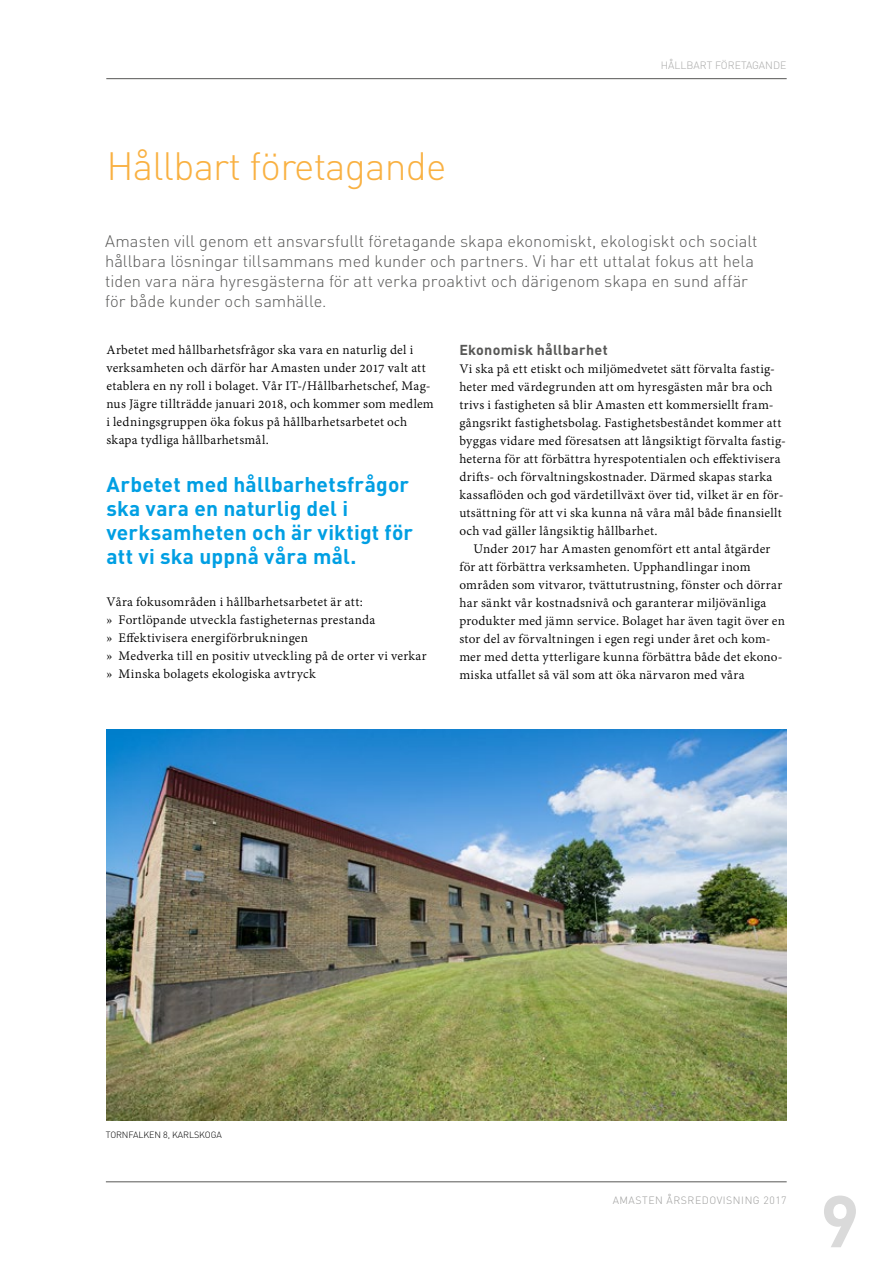
<style>
.page{position:relative;width:893px;height:1263px;background:#fff}
.page>*{position:absolute;margin:0;border:0;box-sizing:border-box;transform-origin:0 0}
.t1{font:700 72px "DIN";color:#dadada}
.t2{font:300 39px "DIN";letter-spacing:-.02em;color:#f9b142}
.t3{font:700 21px/24px "DIN";letter-spacing:.01em;color:#009fe3}
.t4{font:300 16.5px/19.8px "DIN";color:#575756}
.t5{font:14.25px/18px "Adobe Devanagari";letter-spacing:.02em;color:#000}
.t6{font:700 14.25px "DIN";letter-spacing:.02em;color:#575756}
.t7{font:300 10.5px "DIN";letter-spacing:.05em;color:#9d9d9c}
.t8{font:300 10.5px "DIN";color:#a8a8a7}
.t9{font:300 9px "DIN";letter-spacing:-.01em;color:#000}
</style>
<div class="page">
<hr style="left:106px;top:1181px;width:681px;height:1px;background:#575756">
<hr style="left:106px;top:78px;width:681px;height:1px;background:#575756">
<img style="left:106px;top:729px;width:681px;height:391px">
<h2 class="t2" style="left:106px;top:142px;width:342px">Hållbart företagande</h2>
<p class="t8" style="left:661px;top:59px;width:127px">HÅLLBART FÖRETAGANDE</p>
<p class="t4" style="left:105px;top:231px;width:654px">Amasten vill genom ett ansvarsfullt företagande skapa ekonomiskt, ekologiskt och socialt hållbara lösningar tillsammans med kunder och partners. Vi har ett uttalat fokus att hela tiden vara nära hyresgästerna för att verka proaktivt och därigenom skapa en sund affär för både kunder och samhälle.</p>
<p class="t5" style="left:106px;top:342px;width:329px">Arbetet med hållbarhetsfrågor ska vara en naturlig del i verksamheten och därför har Amasten under 2017 valt att etablera en ny roll i bolaget. Vår IT-/Hållbarhetschef, Mag&shy;nus Jägre tillträdde januari 2018, och kommer som medlem i ledningsgruppen öka fokus på hållbarhetsarbetet och skapa tydliga hållbarhetsmål.</p>
<h3 class="t3" style="left:106px;top:471px;width:308px">Arbetet med hållbarhetsfrågor ska vara en naturlig del i verksamheten och är viktigt för att vi ska uppnå våra mål.</h3>
<p class="t5" style="left:106px;top:594px;width:322px">Våra fokusområden i hållbarhetsarbetet är att:<br>» Fortlöpande utveckla fastigheternas prestanda<br>» Effektivisera energiförbrukningen<br>» Medverka till en positiv utveckling på de orter vi verkar » Minska bolagets ekologiska avtryck</p>
<p class="t6" style="left:459px;top:341px;width:150px">Ekonomisk hållbarhet</p>
<p class="t5" style="left:459px;top:361px;width:328px">Vi ska på ett etiskt och miljömedvetet sätt förvalta fastig&shy;heter med värdegrunden att om hyresgästen mår bra och trivs i fastigheten så blir Amasten ett kommersiellt fram&shy;gångsrikt fastighetsbolag. Fastighetsbeståndet kommer att byggas vidare med föresatsen att långsiktigt förvalta fastig&shy;heterna för att förbättra hyrespotentialen och effektivisera drifts- och förvaltningskostnader. Därmed skapas starka kassaflöden och god värdetillväxt över tid, vilket är en för&shy;utsättning för att vi ska kunna nå våra mål både finansiellt och vad gäller långsiktig hållbarhet.</p>
<p class="t5" style="left:459px;top:541px;width:327px;text-indent:14px">Under 2017 har Amasten genomfört ett antal åtgärder för att förbättra verksamheten. Upphandlingar inom områden som vitvaror, tvättutrustning, fönster och dörrar har sänkt vår kostnadsnivå och garanterar miljövänliga produkter med jämn service. Bolaget har även tagit över en stor del av förvaltningen i egen regi under året och kom&shy;mer med detta ytterligare kunna förbättra både det ekono&shy;miska utfallet så väl som att öka närvaron med våra</p>
<p class="t9" style="left:106px;top:1129px;width:118px">TORNFALKEN 8, KARLSKOGA</p>
<p class="t7" style="left:613px;top:1194px;width:175px">AMASTEN ÅRSREDOVISNING 2017</p>
<h1 class="t1" style="left:820px;top:1174px;width:41px">9</h1>
</div>
